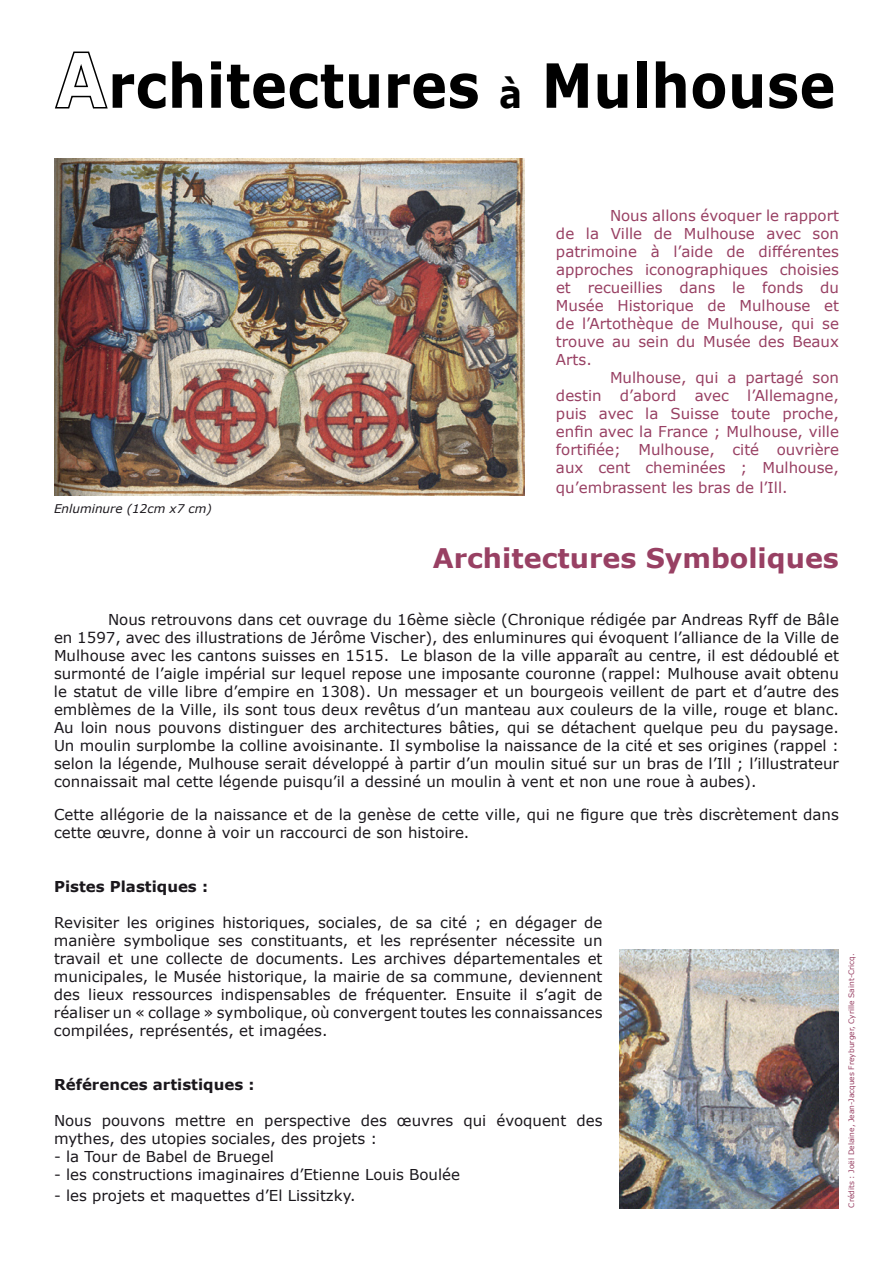
<style>
.page{position:relative;width:893px;height:1263px;background:#fff}
.page>*{position:absolute;margin:0;border:0;box-sizing:border-box;transform-origin:0 0}
.t1{font:700 61.05px "Verdana";letter-spacing:.01em;color:#000;scale:.88 1}
.t2{font:700 27px "Verdana";color:#984063}
.t3{font:15px/18px "Verdana";color:#1a171c;text-align:justify}
.t4{font:15px/18px "Verdana";color:#984063;text-align:justify}
.t5{font:700 15px "Verdana";color:#1a171c}
.t6{font:italic 12px "Verdana";color:#1a171c}
.t7{font:7.5px "Verdana";color:#984063}
.s1{font-size:39px}
</style>
<div class="page">
<img style="left:54px;top:159px;width:470px;height:337px">
<img style="left:620px;top:950px;width:219px;height:259px">
<svg style="left:54px;top:51px;width:54px;height:58px"></svg>
<h1 class="t1" style="left:108px;top:47px;width:828px">rchitectures <span class="s1">à</span> Mulhouse</h1>
<p class="t6" style="left:54px;top:501px;width:159px">Enluminure (12cm x7 cm)</p>
<p class="t4" style="left:556px;top:206px;width:285px;text-indent:54px">Nous allons évoquer le rapport de la Ville de Mulhouse avec son patrimoine à l’aide de différentes approches iconographiques choisies et recueillies dans le fonds du Musée Historique de Mulhouse et de l’Artothèque de Mulhouse, qui se trouve au sein du Musée des Beaux Arts.</p>
<p class="t4" style="left:556px;top:368px;width:284px;text-indent:54px">Mulhouse, qui a partagé son destin d’abord avec l’Allemagne, puis avec la Suisse toute proche, enfin avec la France ; Mulhouse, ville fortifiée; Mulhouse, cité ouvrière aux cent cheminées ; Mulhouse,</p>
<p class="t4" style="left:556px;top:478px;width:233px">qu’embrassent les bras de l’Ill.</p>
<h2 class="t2" style="left:433px;top:541px;width:408px">Architectures Symboliques</h2>
<p class="t3" style="left:54px;top:610px;width:786px;text-indent:54px">Nous retrouvons dans cet ouvrage du 16ème siècle (Chronique rédigée par Andreas Ryff de Bâle en 1597, avec des illustrations de Jérôme Vischer), des enluminures qui évoquent l’alliance de la Ville de Mulhouse avec les cantons suisses en 1515. Le blason de la ville apparaît au centre, il est dédoublé et surmonté de l’aigle impérial sur lequel repose une imposante couronne (rappel: Mulhouse avait obtenu le statut de ville libre d’empire en 1308). Un messager et un bourgeois veillent de part et d’autre des emblèmes de la Ville, ils sont tous deux revêtus d’un manteau aux couleurs de la ville, rouge et blanc.<br>Au loin nous pouvons distinguer des architectures bâties, qui se détachent quelque peu du paysage.<br>Un moulin surplombe la colline avoisinante. Il symbolise la naissance de la cité et ses origines (rappel : selon la légende, Mulhouse serait développé à partir d’un moulin situé sur un bras de l’Ill ; l’illustrateur connaissait mal cette légende puisqu’il a dessiné un moulin à vent et non une roue à aubes).</p>
<p class="t3" style="left:54px;top:805px;width:786px">Cette allégorie de la naissance et de la genèse de cette ville, qui ne figure que très discrètement dans cette œuvre, donne à voir un raccourci de son histoire.</p>
<p class="t5" style="left:54px;top:877px;width:156px">Pistes Plastiques :</p>
<p class="t3" style="left:54px;top:913px;width:550px">Revisiter les origines historiques, sociales, de sa cité ; en dégager de manière symbolique ses constituants, et les représenter nécessite un travail et une collecte de documents. Les archives départementales et municipales, le Musée historique, la mairie de sa commune, deviennent des lieux ressources indispensables de fréquenter. Ensuite il s’agit de réaliser un « collage » symbolique, où convergent toutes les connaissances compilées, représentés, et imagées.</p>
<p class="t5" style="left:54px;top:1075px;width:202px">Références artistiques :</p>
<p class="t3" style="left:54px;top:1111px;width:550px">Nous pouvons mettre en perspective des œuvres qui évoquent des mythes, des utopies sociales, des projets :</p>
<p class="t3" style="left:54px;top:1147px;width:222px">- la Tour de Babel de Bruegel</p>
<p class="t3" style="left:54px;top:1165px;width:408px">- les constructions imaginaires d’Etienne Louis Boulée</p>
<p class="t3" style="left:54px;top:1186px;width:303px">- les projets et maquettes d’El Lissitzky.</p>
<p class="t7" style="left:847px;top:1208px;width:256px;rotate:-90deg">Crédits : Joël Delaine, Jean-Jacques Freyburger, Cyrille Saint-Cricq.</p>
</div>
